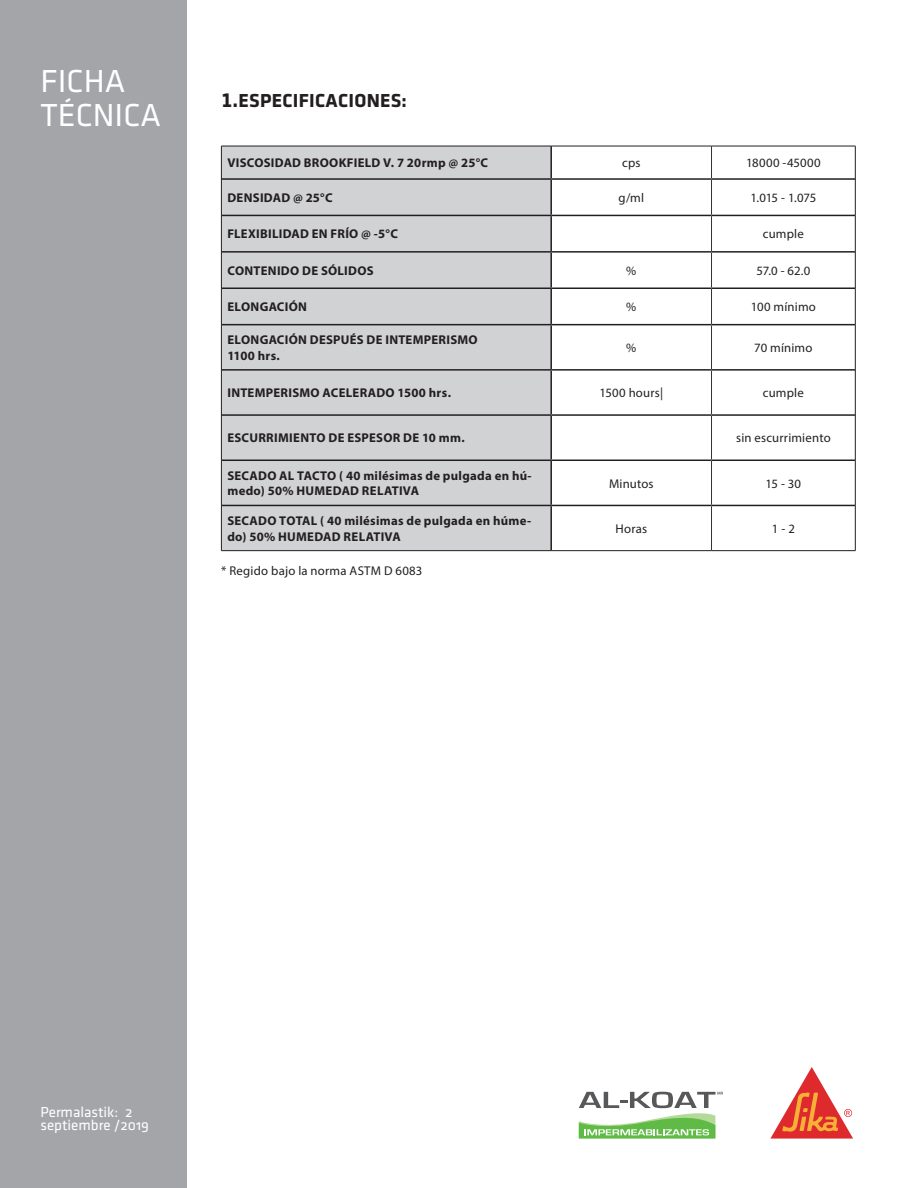
<style>
.page{position:relative;width:915px;height:1188px;background:#fff}
.page>*{position:absolute;margin:0;border:0;box-sizing:border-box;transform-origin:0 0}
.t1{font:33px/34.5px "Klavika Regular OSF";color:#fff}
.t2{font:700 19.5px "Klavika";letter-spacing:.015em;color:#231f20}
.t3{font:15px/13.5px "Klavika Regular OSF";color:#fff}
.izq{font:700 12.75px/15.3px "Myriad Pro";letter-spacing:.02em;color:#231f20}
.t4{font:12.75px "Myriad Pro";letter-spacing:.015em;color:#231f20}
.s1{font-size:21px}
</style>
<div class="page">
<div style="left:0;top:0;width:186px;height:1188px;background:#a4a5a9"></div>
<svg style="left:770px;top:1067px;width:82px;height:72px"></svg>
<svg style="left:578px;top:1092px;width:144px;height:47px"></svg>
<div style="left:222px;top:147px;width:328px;height:403px;background:#d1d2d4"></div>
<hr style="left:221px;top:146px;width:330px;height:1px;background:#231f20">
<hr style="left:221px;top:146px;width:1px;height:33px;background:#231f20">
<hr style="left:551px;top:146px;width:160px;height:1px;background:#231f20">
<hr style="left:711px;top:146px;width:144px;height:1px;background:#231f20">
<hr style="left:854px;top:146px;width:1px;height:33px;background:#231f20">
<hr style="left:221px;top:179px;width:1px;height:36px;background:#231f20">
<hr style="left:854px;top:179px;width:1px;height:36px;background:#231f20">
<hr style="left:221px;top:215px;width:1px;height:37px;background:#231f20">
<hr style="left:854px;top:215px;width:1px;height:37px;background:#231f20">
<hr style="left:221px;top:252px;width:1px;height:36px;background:#231f20">
<hr style="left:854px;top:252px;width:1px;height:36px;background:#231f20">
<hr style="left:221px;top:288px;width:1px;height:37px;background:#231f20">
<hr style="left:854px;top:288px;width:1px;height:37px;background:#231f20">
<hr style="left:221px;top:325px;width:1px;height:45px;background:#231f20">
<hr style="left:854px;top:325px;width:1px;height:45px;background:#231f20">
<hr style="left:221px;top:370px;width:1px;height:45px;background:#231f20">
<hr style="left:854px;top:370px;width:1px;height:45px;background:#231f20">
<hr style="left:221px;top:415px;width:1px;height:45px;background:#231f20">
<hr style="left:854px;top:415px;width:1px;height:45px;background:#231f20">
<hr style="left:221px;top:460px;width:1px;height:45px;background:#231f20">
<hr style="left:854px;top:460px;width:1px;height:45px;background:#231f20">
<hr style="left:221px;top:505px;width:1px;height:45px;background:#231f20">
<hr style="left:854px;top:505px;width:1px;height:45px;background:#231f20">
<hr style="left:221px;top:550px;width:330px;height:1px;background:#231f20">
<hr style="left:551px;top:550px;width:160px;height:1px;background:#231f20">
<hr style="left:711px;top:550px;width:144px;height:1px;background:#231f20">
<hr style="left:550px;top:146px;width:1px;height:32px;background:#231f20">
<hr style="left:221px;top:178px;width:330px;height:2px;background:#231f20">
<hr style="left:551px;top:178px;width:160px;height:2px;background:#231f20">
<hr style="left:550px;top:180px;width:1px;height:35px;background:#231f20">
<hr style="left:711px;top:178px;width:143px;height:2px;background:#231f20">
<hr style="left:221px;top:215px;width:330px;height:1px;background:#231f20">
<hr style="left:551px;top:215px;width:160px;height:1px;background:#231f20">
<hr style="left:550px;top:216px;width:1px;height:35px;background:#231f20">
<hr style="left:711px;top:215px;width:143px;height:1px;background:#231f20">
<hr style="left:221px;top:251px;width:330px;height:2px;background:#231f20">
<hr style="left:551px;top:251px;width:160px;height:2px;background:#231f20">
<hr style="left:550px;top:253px;width:1px;height:35px;background:#231f20">
<hr style="left:711px;top:251px;width:143px;height:2px;background:#231f20">
<hr style="left:221px;top:288px;width:330px;height:1px;background:#231f20">
<hr style="left:551px;top:288px;width:160px;height:1px;background:#231f20">
<hr style="left:550px;top:289px;width:1px;height:35px;background:#231f20">
<hr style="left:711px;top:288px;width:143px;height:1px;background:#231f20">
<hr style="left:221px;top:324px;width:330px;height:1px;background:#231f20">
<hr style="left:551px;top:324px;width:160px;height:1px;background:#231f20">
<hr style="left:550px;top:325px;width:1px;height:44px;background:#231f20">
<hr style="left:711px;top:324px;width:143px;height:1px;background:#231f20">
<hr style="left:221px;top:369px;width:330px;height:2px;background:#231f20">
<hr style="left:551px;top:369px;width:160px;height:2px;background:#231f20">
<hr style="left:550px;top:371px;width:1px;height:43px;background:#231f20">
<hr style="left:711px;top:369px;width:143px;height:2px;background:#231f20">
<hr style="left:221px;top:414px;width:330px;height:2px;background:#231f20">
<hr style="left:551px;top:414px;width:160px;height:2px;background:#231f20">
<hr style="left:550px;top:416px;width:1px;height:44px;background:#231f20">
<hr style="left:711px;top:414px;width:143px;height:2px;background:#231f20">
<hr style="left:221px;top:460px;width:330px;height:1px;background:#231f20">
<hr style="left:551px;top:460px;width:160px;height:1px;background:#231f20">
<hr style="left:550px;top:461px;width:1px;height:44px;background:#231f20">
<hr style="left:711px;top:460px;width:143px;height:1px;background:#231f20">
<hr style="left:221px;top:505px;width:330px;height:1px;background:#231f20">
<hr style="left:551px;top:505px;width:160px;height:1px;background:#231f20">
<hr style="left:550px;top:506px;width:1px;height:44px;background:#231f20">
<hr style="left:711px;top:505px;width:143px;height:1px;background:#231f20">
<hr style="left:711px;top:146px;width:1px;height:32px;background:#333233">
<hr style="left:711px;top:180px;width:1px;height:35px;background:#333233">
<hr style="left:711px;top:216px;width:1px;height:35px;background:#333233">
<hr style="left:711px;top:253px;width:1px;height:35px;background:#333233">
<hr style="left:711px;top:289px;width:1px;height:35px;background:#333233">
<hr style="left:711px;top:325px;width:1px;height:44px;background:#333233">
<hr style="left:711px;top:371px;width:1px;height:43px;background:#333233">
<hr style="left:711px;top:416px;width:1px;height:44px;background:#333233">
<hr style="left:711px;top:461px;width:1px;height:44px;background:#333233">
<hr style="left:711px;top:506px;width:1px;height:44px;background:#333233">
<h1 class="t1" style="left:41px;top:64px;width:122px">FICHA<br>TÉCNICA</h1>
<p class="t2" style="left:221px;top:90px;width:187px"><span class="s1">1.</span>ESPECIFICACIONES:</p>
<p class="izq" style="left:227px;top:155px;width:262px">VISCOSIDAD BROOKFIELD V. 7 20rmp @ 25°C</p>
<p class="t4" style="left:622px;top:155px;width:20px">cps</p>
<p class="t4" style="left:745px;top:155px;width:76px">18000 -45000</p>
<p class="izq" style="left:227px;top:190px;width:107px">DENSIDAD @ 25°C</p>
<p class="t4" style="left:618px;top:190px;width:27px">g/ml</p>
<p class="t4" style="left:750px;top:190px;width:67px">1.015 - 1.075</p>
<p class="izq" style="left:227px;top:226px;width:172px">FLEXIBILIDAD EN FRÍO @ -5°C</p>
<p class="t4" style="left:762px;top:226px;width:43px">cumple</p>
<p class="izq" style="left:227px;top:262px;width:148px">CONTENIDO DE SÓLIDOS</p>
<p class="t4" style="left:626px;top:263px;width:12px">%</p>
<p class="t4" style="left:756px;top:263px;width:55px">57.0 - 62.0</p>
<p class="izq" style="left:227px;top:299px;width:81px">ELONGACIÓN</p>
<p class="t4" style="left:626px;top:299px;width:12px">%</p>
<p class="t4" style="left:750px;top:299px;width:66px">100 mínimo</p>
<p class="izq" style="left:227px;top:332px;width:252px">ELONGACIÓN DESPUÉS DE INTEMPERISMO</p>
<p class="izq" style="left:227px;top:347px;width:54px">1100 hrs.</p>
<p class="t4" style="left:626px;top:340px;width:12px">%</p>
<p class="t4" style="left:754px;top:340px;width:60px">70 mínimo</p>
<p class="izq" style="left:227px;top:385px;width:225px">INTEMPERISMO ACELERADO 1500 hrs.</p>
<p class="t4" style="left:599px;top:385px;width:65px">1500 hours|</p>
<p class="t4" style="left:762px;top:385px;width:43px">cumple</p>
<p class="izq" style="left:227px;top:430px;width:239px">ESCURRIMIENTO DE ESPESOR DE 10 mm.</p>
<p class="t4" style="left:735px;top:430px;width:96px">sin escurrimiento</p>
<p class="izq" style="left:227px;top:468px;width:306px">SECADO AL TACTO ( 40 milésimas de pulgada en hú&shy;medo) 50% HUMEDAD RELATIVA</p>
<p class="t4" style="left:608px;top:476px;width:46px">Minutos</p>
<p class="t4" style="left:765px;top:476px;width:37px">15 - 30</p>
<p class="izq" style="left:227px;top:513px;width:305px">SECADO TOTAL ( 40 milésimas de pulgada en húme&shy;do) 50% HUMEDAD RELATIVA</p>
<p class="t4" style="left:615px;top:521px;width:33px">Horas</p>
<p class="t4" style="left:771px;top:521px;width:24px">1 - 2</p>
<p class="t4" style="left:221px;top:563px;width:202px">* Regido bajo la norma ASTM D 6083</p>
<p class="t3" style="left:40px;top:1105px;width:110px">Permalastik: 2 septiembre /2019</p>
</div>
